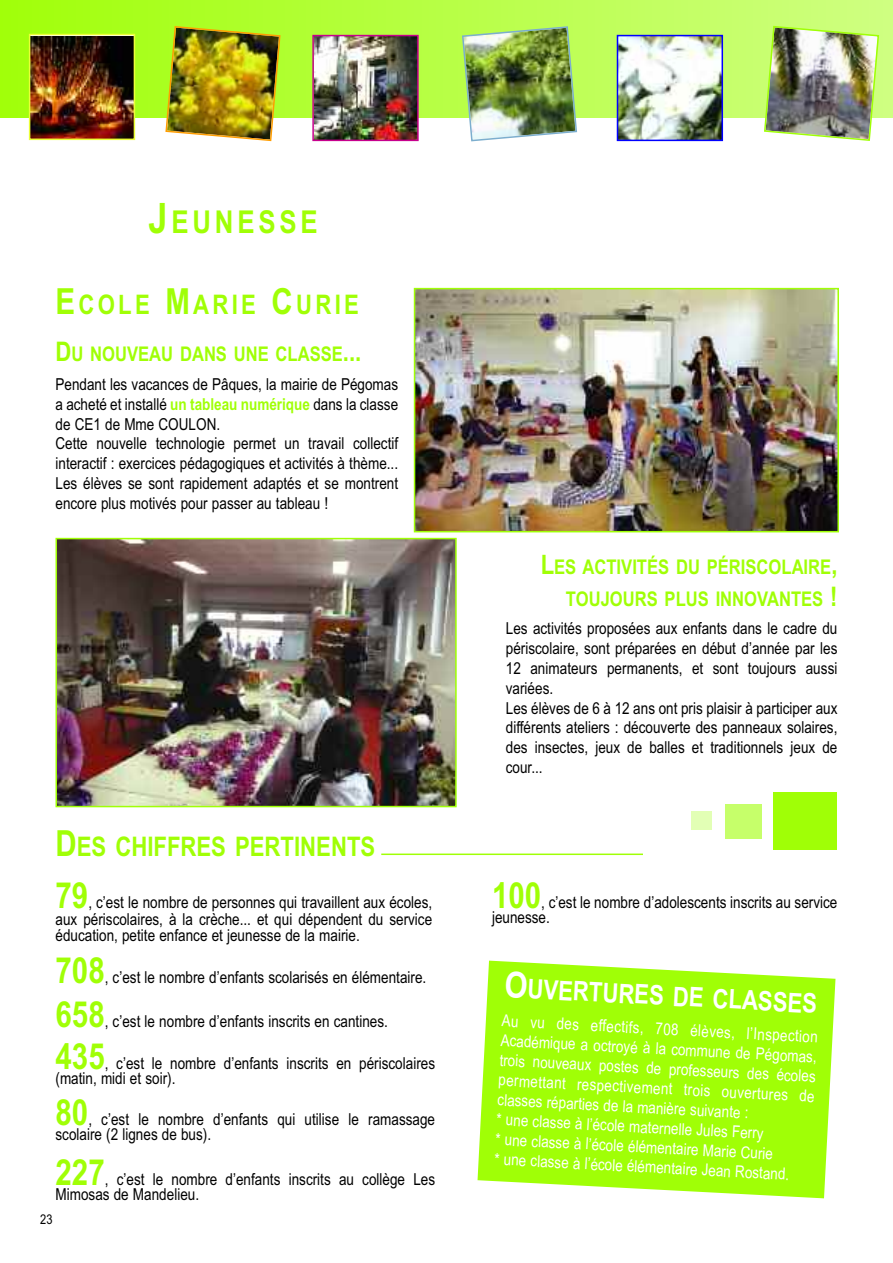
<style>
.page{position:relative;width:893px;height:1263px;background:#fff}
.page>*{position:absolute;margin:0;border:0;box-sizing:border-box;transform-origin:0 0}
.t1{font:700 31.5px "Arial Narrow";letter-spacing:.12em;color:#a0ff06}
.t2{font:700 27px "Arial Narrow";color:#a0ff06}
.t3{font:700 27px "Arial Narrow";color:#fff}
.t4{font:700 27px "Arial Narrow";letter-spacing:.12em;color:#a0ff06}
.t5{font:700 20.25px/32.4px "Arial Narrow";color:#a0ff06;text-align:right}
.t6{font:16.5px/19.8px "Arial Narrow";color:#000}
.t7{font:16.5px/19.8px "Arial Narrow";color:#fff}
.t8{font:13.5px "Arial Narrow";color:#000}
.s1{font-size:42px}
.s2{font-size:36px}
.s3{font-size:27px}
.s4{font-weight:700;color:#a0ff06}
.s5{font-weight:700;font-size:36px;color:#a0ff06}
</style>
<div class="page">
<svg style="left:477px;top:961px;width:358px;height:237px;fill:#a0ff06"></svg>
<div style="left:0;top:0;width:893px;height:118px;background:linear-gradient(to right,#a1ff09,#cefe82)"></div>
<img style="left:32px;top:37px;width:100px;height:100px">
<div style="left:29px;top:34px;width:106px;height:106px;border:2px solid #ebff38"></div>
<img style="left:165px;top:25px;width:116px;height:117px">
<img style="left:315px;top:38px;width:101px;height:100px">
<div style="left:312px;top:35px;width:107px;height:106px;border:2px solid #c7008d"></div>
<img style="left:461px;top:25px;width:117px;height:117px">
<img style="left:620px;top:38px;width:100px;height:100px">
<div style="left:617px;top:35px;width:106px;height:106px;border:2px solid #00f"></div>
<img style="left:763px;top:25px;width:117px;height:116px">
<img style="left:417px;top:291px;width:419px;height:238px">
<div style="left:414px;top:288px;width:425px;height:244px;border:2px solid #a0ff06"></div>
<img style="left:59px;top:541px;width:395px;height:263px">
<div style="left:56px;top:538px;width:401px;height:269px;border:2px solid #a0ff06"></div>
<div style="left:773px;top:793px;width:64px;height:57px;background:#a0ff06"></div>
<div style="left:725px;top:805px;width:36px;height:34px;background:#c6ff6a"></div>
<div style="left:691px;top:811px;width:21px;height:19px;background:#e2ffb5"></div>
<hr style="left:381px;top:853px;width:262px;height:2px;background:#a0ff06">
<h1 class="t1" style="left:148px;top:203px;width:171px"><span class="s1">J</span>EUNESSE</h1>
<h2 class="t4" style="left:56px;top:289px;width:305px"><span class="s2">E</span>COLE <span class="s2">M</span>ARIE <span class="s2">C</span>URIE</h2>
<p class="t5" style="left:56px;top:338px;width:307px"><span class="s3">D</span>U NOUVEAU DANS UNE CLASSE<span class="s3">...</span></p>
<p class="t6" style="left:55px;top:374px;width:344px">Pendant les vacances de Pâques, la mairie de Pégomas a acheté et installé <span class="s4">un tableau numérique</span> dans la classe de CE1 de Mme COULON.<br>Cette nouvelle technologie permet un travail collectif interactif : exercices pédagogiques et activités à thème...<br>Les élèves se sont rapidement adaptés et se montrent encore plus motivés pour passer au tableau !</p>
<h2 class="t2" style="left:56px;top:831px;width:321px"><span class="s2">D</span>ES CHIFFRES PERTINENTS</h2>
<p class="t6" style="left:56px;top:894px;width:378px;line-height:16.5px;text-align:justify"><span class="s5">79</span>, c’est le nombre de personnes qui travaillent aux écoles, aux périscolaires, à la crèche... et qui dépendent du service éducation, petite enfance et jeunesse de la mairie.</p>
<p class="t6" style="left:56px;top:968px;width:372px"><span class="s5">708</span>, c’est le nombre d’enfants scolarisés en élémentaire.</p>
<p class="t6" style="left:56px;top:1011px;width:334px"><span class="s5">658</span>, c’est le nombre d’enfants inscrits en cantines.</p>
<p class="t6" style="left:56px;top:1056px;width:381px;line-height:15px"><span class="s5">435</span>, c’est le nombre d’enfants inscrits en périscolaires (matin, midi et soir).</p>
<p class="t6" style="left:56px;top:1112px;width:381px;line-height:15px"><span class="s5">80</span>, c’est le nombre d’enfants qui utilise le ramassage scolaire (2 lignes de bus).</p>
<p class="t6" style="left:56px;top:1171px;width:381px;line-height:15px"><span class="s5">227</span>, c’est le nombre d’enfants inscrits au collège Les<br>Mimosas de Mandelieu.</p>
<p class="t8" style="left:40px;top:1212px;width:14px">23</p>
<p class="t5" style="left:541px;top:551px;width:298px"><span class="s3">L</span>ES ACTIVITÉS DU PÉRISCOLAIRE<span class="s3">,<br></span>TOUJOURS PLUS INNOVANTES <span class="s3">!</span></p>
<p class="t6" style="left:506px;top:619px;width:333px">Les activités proposées aux enfants dans le cadre du périscolaire, sont préparées en début d’année par les 12 animateurs permanents, et sont toujours aussi variées.<br>Les élèves de 6 à 12 ans ont pris plaisir à participer aux différents ateliers : découverte des panneaux solaires, des insectes, jeux de balles et traditionnels jeux de cour...</p>
<p class="t6" style="left:492px;top:894px;width:347px;line-height:15px"><span class="s5">100</span>, c’est le nombre d’adolescents inscrits au service jeunesse.</p>
<h2 class="t3" style="left:505px;top:971px;width:314px;rotate:3deg"><span class="s2">O</span>UVERTURES DE CLASSES</h2>
<p class="t7" style="left:502px;top:1010px;width:318px;rotate:3deg">Au vu des effectifs, 708 élèves, l’Inspection</p>
<p class="t7" style="left:499px;top:1070px;width:318px;rotate:3deg">permettant respectivement trois ouvertures de</p>
<p class="t7" style="left:501px;top:1030px;width:318px;rotate:3deg">Académique a octroyé à la commune de Pégomas,</p>
<p class="t7" style="left:500px;top:1050px;width:318px;rotate:3deg">trois nouveaux postes de professeurs des écoles</p>
<p class="t7" style="left:498px;top:1089px;width:297px;rotate:3deg">classes réparties de la manière suivante :<br>* une classe à l’école maternelle Jules Ferry<br>* une classe à l’école élémentaire Marie Curie<br>* une classe à l’école élémentaire Jean Rostand.</p>
</div>
